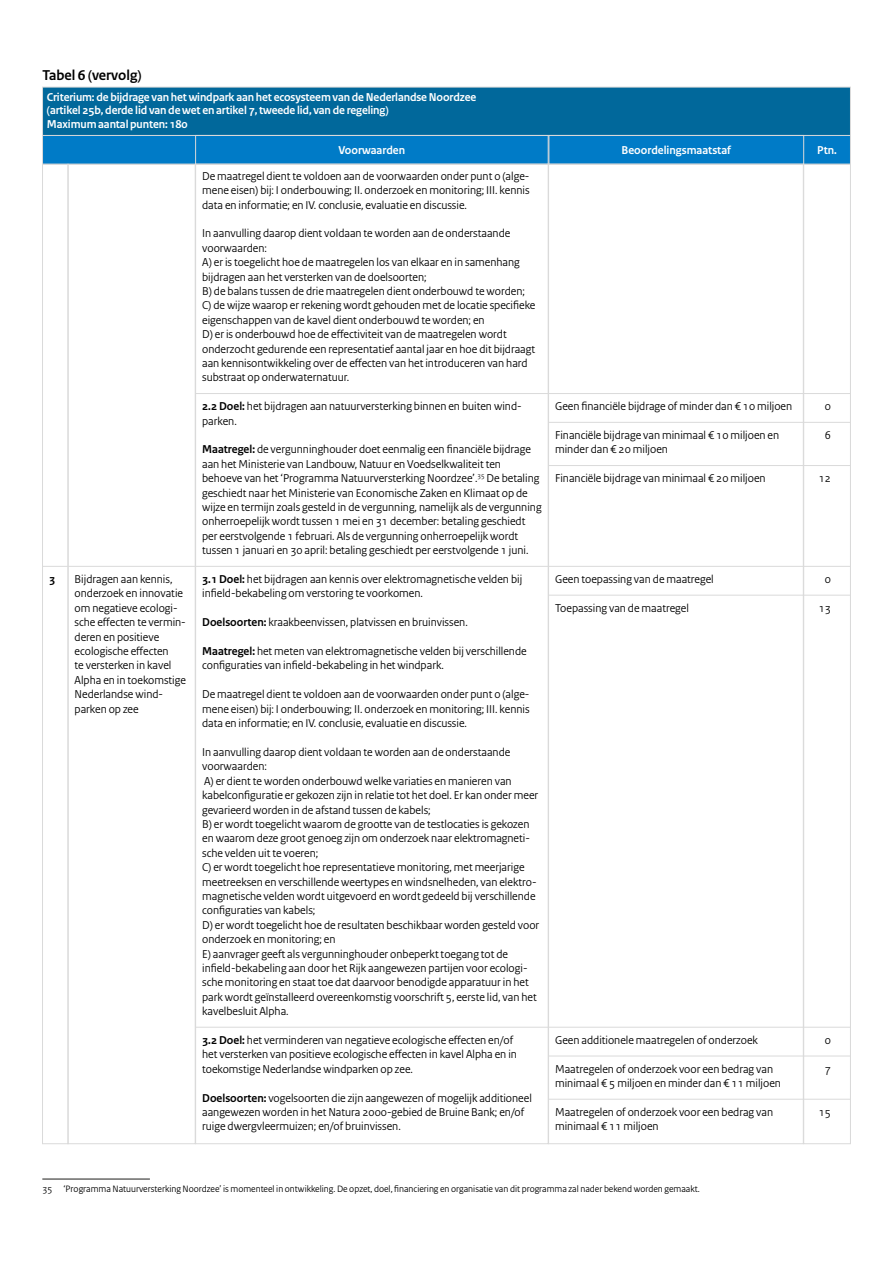
<style>
.page{position:relative;width:893px;height:1263px;background:#fff}
.page>*{position:absolute;margin:0;border:0;box-sizing:border-box;transform-origin:0 0}
.t1{font:700 15px "Rijksoverheid Sans";color:#000}
.BROODTEKST_ZONDER_LIJN{font:12px/14.4px "Rijksoverheid Sans";color:#000}
.t2{font:700 12px "Rijksoverheid Sans";letter-spacing:-.01em;color:#fff}
.t3{font:700 12px "Rijksoverheid Sans";color:#000}
.Voetnoot{font:9.75px "Rijksoverheid Sans";color:#000}
.s1{font-weight:700}
</style>
<div class="page">
<hr style="left:42px;top:1179px;width:108px;height:1px;background:#1d1d1b">
<div style="left:42px;top:135px;width:809px;height:29px;background:#007bc7"></div>
<div style="left:43px;top:87px;width:807px;height:48px;background:#01689b"></div>
<hr style="left:804px;top:393px;width:46px;height:1px;background:#dadada">
<hr style="left:804px;top:422px;width:46px;height:1px;background:#dadada">
<hr style="left:804px;top:465px;width:46px;height:1px;background:#dadada">
<hr style="left:804px;top:566px;width:46px;height:1px;background:#dadada">
<hr style="left:804px;top:595px;width:46px;height:1px;background:#dadada">
<hr style="left:804px;top:1027px;width:46px;height:1px;background:#dadada">
<hr style="left:804px;top:1056px;width:46px;height:1px;background:#dadada">
<hr style="left:804px;top:1099px;width:46px;height:1px;background:#dadada">
<div style="left:803px;top:164px;width:48px;height:980px;border:1px solid #dadada"></div>
<hr style="left:549px;top:393px;width:254px;height:1px;background:#dadada">
<hr style="left:549px;top:422px;width:254px;height:1px;background:#dadada">
<hr style="left:549px;top:465px;width:254px;height:1px;background:#dadada">
<hr style="left:549px;top:566px;width:254px;height:1px;background:#dadada">
<hr style="left:549px;top:595px;width:254px;height:1px;background:#dadada">
<hr style="left:549px;top:1027px;width:254px;height:1px;background:#dadada">
<hr style="left:549px;top:1056px;width:254px;height:1px;background:#dadada">
<hr style="left:549px;top:1099px;width:254px;height:1px;background:#dadada">
<hr style="left:196px;top:393px;width:352px;height:1px;background:#dadada">
<hr style="left:196px;top:566px;width:352px;height:1px;background:#dadada">
<hr style="left:196px;top:1027px;width:352px;height:1px;background:#dadada">
<hr style="left:68px;top:566px;width:127px;height:1px;background:#dadada">
<div style="left:68px;top:164px;width:127px;height:980px;border:1px solid #dadada"></div>
<svg style="left:44px;top:566px;width:22px;height:1px"></svg>
<div style="left:42px;top:164px;width:26px;height:980px;border:1px solid #dadada"></div>
<div style="left:195px;top:135px;width:353px;height:29px;border:1px solid #dadada"></div>
<div style="left:549px;top:135px;width:255px;height:29px;border:1px solid #dadada"></div>
<p class="t1" style="left:42px;top:66px;width:101px">Tabel 6 (vervolg)</p>
<p class="t2" style="left:47px;top:90px;width:431px">Criterium: de bijdrage van het windpark aan het ecosysteem van de Nederlandse Noordzee</p>
<p class="t2" style="left:47px;top:103px;width:343px">(artikel 25b, derde lid van de wet en artikel 7, tweede lid, van de regeling)</p>
<p class="t2" style="left:47px;top:117px;width:142px">Maximum aantal punten: 180</p>
<p class="t3" style="left:49px;top:572px;width:8px">3</p>
<p class="BROODTEKST_ZONDER_LIJN" style="left:75px;top:572px;width:113px">Bijdragen aan kennis, onderzoek en innovatie om negatieve ecologi&shy;sche effecten te vermin&shy;deren en positieve ecologische effecten<br>te versterken in kavel<br>Alpha en in toekomstige<br>Nederlandse wind&shy;parken op zee</p>
<p class="t2" style="left:339px;top:144px;width:68px">Voorwaarden</p>
<p class="t2" style="left:622px;top:144px;width:111px">Beoordelingsmaatstaf</p>
<p class="t2" style="left:817px;top:144px;width:21px">Ptn.</p>
<p class="BROODTEKST_ZONDER_LIJN" style="left:202px;top:169px;width:329px;text-align:justify">De maatregel dient te voldoen aan de voorwaarden onder punt 0 (alge&shy;mene eisen) bij: I onderbouwing; II. onderzoek en monitoring; III. kennis data en informatie; en IV. conclusie, evaluatie en discussie.</p>
<p class="BROODTEKST_ZONDER_LIJN" style="left:202px;top:226px;width:310px">In aanvulling daarop dient voldaan te worden aan de onderstaande voorwaarden:</p>
<p class="BROODTEKST_ZONDER_LIJN" style="left:202px;top:255px;width:319px">A) er is toegelicht hoe de maatregelen los van elkaar en in samenhang bijdragen aan het versterken van de doelsoorten;</p>
<p class="BROODTEKST_ZONDER_LIJN" style="left:202px;top:284px;width:324px">B) de balans tussen de drie maatregelen dient onderbouwd te worden;</p>
<p class="BROODTEKST_ZONDER_LIJN" style="left:202px;top:298px;width:335px">C) de wijze waarop er rekening wordt gehouden met de locatie specifieke eigenschappen van de kavel dient onderbouwd te worden; en</p>
<p class="BROODTEKST_ZONDER_LIJN" style="left:202px;top:327px;width:334px">D) er is onderbouwd hoe de effectiviteit van de maatregelen wordt onderzocht gedurende een representatief aantal jaar en hoe dit bijdraagt aan kennisontwikkeling over de effecten van het introduceren van hard substraat op onderwaternatuur.</p>
<p class="BROODTEKST_ZONDER_LIJN" style="left:202px;top:399px;width:321px"><span class="s1">2.2 Doel:</span> het bijdragen aan natuurversterking binnen en buiten wind&shy;parken.</p>
<p class="BROODTEKST_ZONDER_LIJN" style="left:202px;top:442px;width:341px"><span class="s1">Maatregel:</span> de vergunninghouder doet eenmalig een financiële bijdrage aan het Ministerie van Landbouw, Natuur en Voedselkwaliteit ten behoeve van het ‘Programma Natuurversterking Noordzee’.<sup>35</sup> De betaling geschiedt naar het Ministerie van Economische Zaken en Klimaat op de wijze en termijn zoals gesteld in de vergunning, namelijk als de vergunning onherroepelijk wordt tussen 1 mei en 31 december: betaling geschiedt per eerstvolgende 1 februari. Als de vergunning onherroepelijk wordt tussen 1 januari en 30 april: betaling geschiedt per eerstvolgende 1 juni.</p>
<p class="BROODTEKST_ZONDER_LIJN" style="left:202px;top:572px;width:322px"><span class="s1">3.1 Doel:</span> het bijdragen aan kennis over elektromagnetische velden bij infield-bekabeling om verstoring te voorkomen.</p>
<p class="BROODTEKST_ZONDER_LIJN" style="left:202px;top:615px;width:267px"><span class="s1">Doelsoorten:</span> kraakbeenvissen, platvissen en bruinvissen.</p>
<p class="BROODTEKST_ZONDER_LIJN" style="left:202px;top:644px;width:326px"><span class="s1">Maatregel:</span> het meten van elektromagnetische velden bij verschillende configuraties van infield-bekabeling in het windpark.</p>
<p class="BROODTEKST_ZONDER_LIJN" style="left:202px;top:687px;width:329px;text-align:justify">De maatregel dient te voldoen aan de voorwaarden onder punt 0 (alge&shy;mene eisen) bij: I onderbouwing; II. onderzoek en monitoring; III. kennis data en informatie; en IV. conclusie, evaluatie en discussie.</p>
<p class="BROODTEKST_ZONDER_LIJN" style="left:202px;top:745px;width:310px">In aanvulling daarop dient voldaan te worden aan de onderstaande voorwaarden:</p>
<p class="BROODTEKST_ZONDER_LIJN" style="left:202px;top:774px;width:338px">A) er dient te worden onderbouwd welke variaties en manieren van kabelconfiguratie er gekozen zijn in relatie tot het doel. Er kan onder meer gevarieerd worden in de afstand tussen de kabels;</p>
<p class="BROODTEKST_ZONDER_LIJN" style="left:202px;top:817px;width:329px;text-align:justify">B) er wordt toegelicht waarom de grootte van de testlocaties is gekozen en waarom deze groot genoeg zijn om onderzoek naar elektromagneti&shy;sche velden uit te voeren;</p>
<p class="BROODTEKST_ZONDER_LIJN" style="left:202px;top:860px;width:336px">C) er wordt toegelicht hoe representatieve monitoring, met meerjarige meetreeksen en verschillende weertypes en windsnelheden, van elektro&shy;magnetische velden wordt uitgevoerd en wordt gedeeld bij verschillende configuraties van kabels;</p>
<p class="BROODTEKST_ZONDER_LIJN" style="left:202px;top:918px;width:339px">D) er wordt toegelicht hoe de resultaten beschikbaar worden gesteld voor onderzoek en monitoring; en</p>
<p class="BROODTEKST_ZONDER_LIJN" style="left:202px;top:946px;width:336px">E) aanvrager geeft als vergunninghouder onbeperkt toegang tot de infield-bekabeling aan door het Rijk aangewezen partijen voor ecologi&shy;sche monitoring en staat toe dat daarvoor benodigde apparatuur in het park wordt geïnstalleerd overeenkomstig voorschrift 5, eerste lid, van het kavelbesluit Alpha.</p>
<p class="BROODTEKST_ZONDER_LIJN" style="left:202px;top:1033px;width:316px"><span class="s1">3.2 Doel:</span> het verminderen van negatieve ecologische effecten en/of het versterken van positieve ecologische effecten in kavel Alpha en in toekomstige Nederlandse windparken op zee.</p>
<p class="BROODTEKST_ZONDER_LIJN" style="left:202px;top:1090px;width:331px"><span class="s1">Doelsoorten:</span> vogelsoorten die zijn aangewezen of mogelijk additioneel aangewezen worden in het Natura 2000-gebied de Bruine Bank; en/of ruige dwergvleermuizen; en/of bruinvissen.</p>
<p class="BROODTEKST_ZONDER_LIJN" style="left:555px;top:399px;width:239px">Geen financiële bijdrage of minder dan € 10 miljoen</p>
<p class="BROODTEKST_ZONDER_LIJN" style="left:555px;top:428px;width:226px">Financiële bijdrage van minimaal € 10 miljoen en minder dan € 20 miljoen</p>
<p class="BROODTEKST_ZONDER_LIJN" style="left:555px;top:471px;width:212px">Financiële bijdrage van minimaal € 20 miljoen</p>
<p class="BROODTEKST_ZONDER_LIJN" style="left:555px;top:572px;width:160px">Geen toepassing van de maatregel</p>
<p class="BROODTEKST_ZONDER_LIJN" style="left:555px;top:601px;width:135px">Toepassing van de maatregel</p>
<p class="BROODTEKST_ZONDER_LIJN" style="left:555px;top:1033px;width:204px">Geen additionele maatregelen of onderzoek</p>
<p class="BROODTEKST_ZONDER_LIJN" style="left:555px;top:1062px;width:227px">Maatregelen of onderzoek voor een bedrag van minimaal € 5 miljoen en minder dan € 11 miljoen</p>
<p class="BROODTEKST_ZONDER_LIJN" style="left:555px;top:1105px;width:219px">Maatregelen of onderzoek voor een bedrag van minimaal € 11 miljoen</p>
<p class="BROODTEKST_ZONDER_LIJN" style="left:825px;top:399px;width:8px">0</p>
<p class="BROODTEKST_ZONDER_LIJN" style="left:825px;top:428px;width:8px">6</p>
<p class="BROODTEKST_ZONDER_LIJN" style="left:819px;top:471px;width:14px">12</p>
<p class="BROODTEKST_ZONDER_LIJN" style="left:825px;top:572px;width:8px">0</p>
<p class="BROODTEKST_ZONDER_LIJN" style="left:819px;top:601px;width:14px">13</p>
<p class="BROODTEKST_ZONDER_LIJN" style="left:825px;top:1033px;width:8px">0</p>
<p class="BROODTEKST_ZONDER_LIJN" style="left:825px;top:1062px;width:8px">7</p>
<p class="BROODTEKST_ZONDER_LIJN" style="left:819px;top:1105px;width:14px">15</p>
<p class="Voetnoot" style="left:42px;top:1183px;width:659px">35 ‘Programma Natuurversterking Noordzee’ is momenteel in ontwikkeling. De opzet, doel, financiering en organisatie van dit programma zal nader bekend worden gemaakt.</p>
</div>
